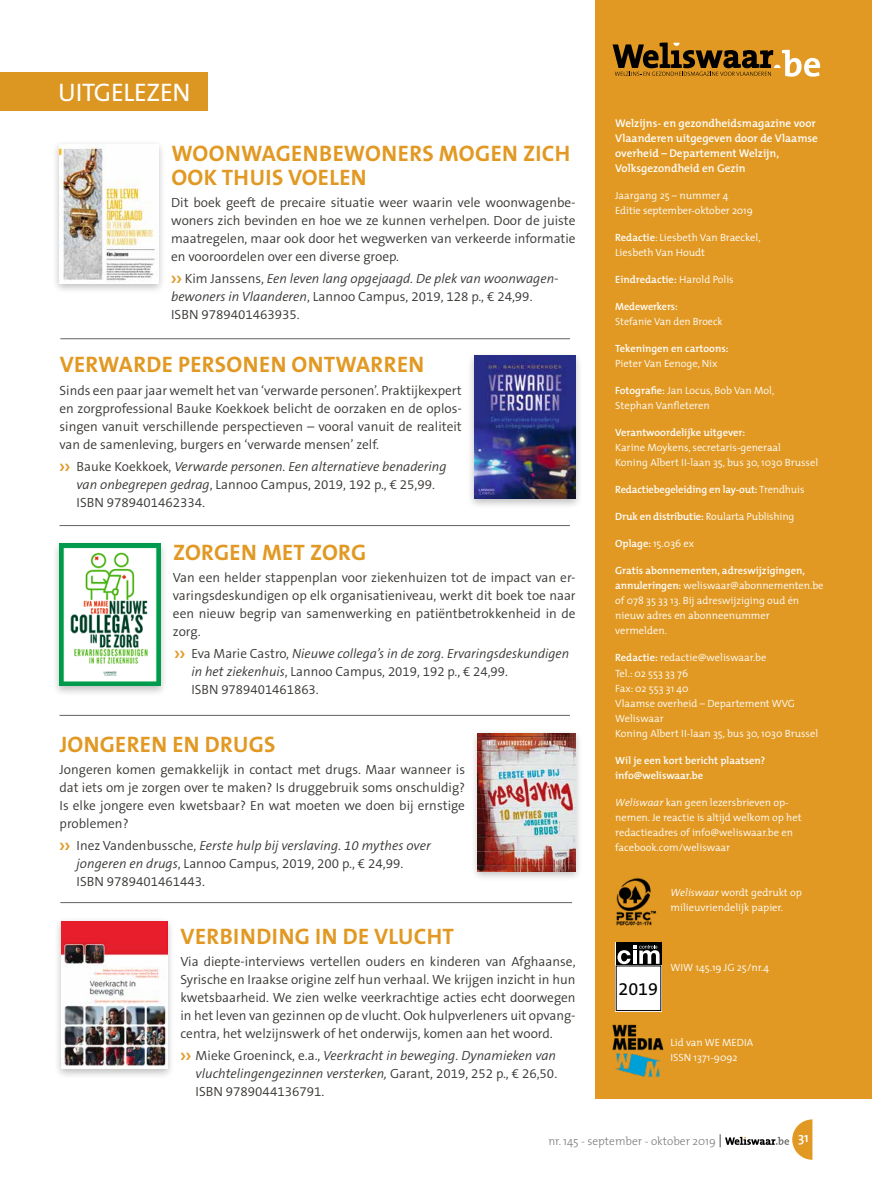
<style>
.page{position:relative;width:872px;height:1191px;background:#fff}
.page>*{position:absolute;margin:0;border:0;box-sizing:border-box;transform-origin:0 0}
.t1{font:25.5px "The Mix";letter-spacing:-.01em;color:#fff}
.t2{font:700 22.5px/24px "The Sans B W7";letter-spacing:.015em;color:#e19923}
.t3{font:18px "The Sans B W5 Plain";color:#000}
.t4{font:600 13.5px "The Mix";color:#fff}
.t5{font:300 13.35px/18px "The Sans B W4";color:#393734;text-align:justify}
.t6{font:italic 300 13.35px/18px "The Sans B W4";color:#393734;text-align:justify}
.t7{font:300 11.55px "The Mix";color:#7b7978}
.t8{font:600 11.25px/15px "The Mix";color:#fff}
.t9{font:300 10.5px/15px "The Mix";color:#fff}
.t10{font:600 10.5px/15px "The Mix";letter-spacing:-.005em;color:#fff}
.s1{font-style:italic}
.s2{font-style:normal}
.s3{font-weight:600}
.s4{font-weight:300}
.s5{font-size:13.05px;color:#000}
</style>
<div class="page">
<div style="left:595px;top:0;width:277px;height:1098px;background:#e19923"></div>
<img style="left:616px;top:878px;width:41px;height:48px">
<img style="left:612px;top:1024px;width:51px;height:53px">
<div style="left:615px;top:942px;width:47px;height:70px;background:#fff"></div>
<svg style="left:616px;top:942px;width:45px;height:23px"></svg>
<svg style="left:617px;top:944px;width:42px;height:20px"></svg>
<svg style="left:612px;top:43px;width:208px;height:34px"></svg>
<hr style="left:60px;top:338px;width:510px;height:1px;background:#646361">
<hr style="left:60px;top:525px;width:510px;height:1px;background:#646361">
<hr style="left:60px;top:715px;width:510px;height:1px;background:#646361">
<hr style="left:60px;top:902px;width:512px;height:1px;background:#646361">
<div style="left:52px;top:140px;width:114px;height:154px;background:#000;opacity:.25"></div>
<img style="left:60px;top:144px;width:98px;height:140px">
<div style="left:52px;top:539px;width:116px;height:158px;background:#000;opacity:.25"></div>
<img style="left:60px;top:543px;width:100px;height:143px">
<div style="left:470px;top:729px;width:113px;height:153px;background:#000;opacity:.25"></div>
<img style="left:478px;top:733px;width:97px;height:138px">
<div style="left:54px;top:917px;width:121px;height:162px;background:#000;opacity:.25"></div>
<img style="left:61px;top:921px;width:107px;height:147px">
<div style="left:0;top:72px;width:207px;height:39px;background:#dc9622"></div>
<div style="left:467px;top:352px;width:116px;height:157px;background:#000;opacity:.25"></div>
<img style="left:474px;top:356px;width:101px;height:142px">
<svg style="left:725px;top:1119px;width:87px;height:40px"></svg>
<h1 class="t1" style="left:58px;top:71px;width:134px">UITGELEZEN</h1>
<h2 class="t2" style="left:171px;top:141px;width:400px">WOONWAGENBEWONERS MOGEN ZICH<br>OOK THUIS VOELEN</h2>
<p class="t5" style="left:171px;top:193px;width:406px">Dit boek geeft de precaire situatie weer waarin vele woonwagenbe&shy;woners zich bevinden en hoe we ze kunnen verhelpen. Door de juiste maatregelen, maar ook door het wegwerken van verkeerde informatie en vooroordelen over een diverse groep.</p>
<p class="t5" style="left:171px;top:270px;width:389px;text-align:left;text-indent:14px">Kim Janssens, <span class="s1">Een leven lang opgejaagd. De plek van woonwagen&shy;bewoners in Vlaanderen</span>, Lannoo Campus, 2019, 128 p., € 24,99.<br>ISBN 9789401463935.</p>
<h2 class="t2" style="left:60px;top:353px;width:366px">VERWARDE PERSONEN ONTWARREN</h2>
<p class="t5" style="left:60px;top:381px;width:404px">Sinds een paar jaar wemelt het van ‘verwarde personen’. Praktijkexpert en zorgprofessional Bauke Koekkoek belicht de oorzaken en de oplos&shy;singen vanuit verschillende perspectieven – vooral vanuit de realiteit van de samenleving, burgers en ‘verwarde mensen’ zelf.</p>
<p class="t5" style="left:77px;top:457px;width:371px;text-align:left">Bauke Koekkoek, <span class="s1">Verwarde personen. Een alternatieve benadering van onbegrepen gedrag</span>, Lannoo Campus, 2019, 192 p., € 25,99.<br>ISBN 9789401462334.</p>
<h2 class="t2" style="left:173px;top:540px;width:195px">ZORGEN MET ZORG</h2>
<p class="t5" style="left:173px;top:568px;width:404px">Van een helder stappenplan voor ziekenhuizen tot de impact van er&shy;varingsdeskundigen op elk organisatieniveau, werkt dit boek toe naar een nieuw begrip van samenwerking en patiëntbetrokkenheid in de zorg.</p>
<p class="t5" style="left:191px;top:645px;width:379px;text-align:left">Eva Marie Castro, <span class="s1">Nieuwe collega’s in de zorg. Ervaringsdeskundigen in het ziekenhuis</span>, Lannoo Campus, 2019, 192 p., € 24,99.<br>ISBN 9789401461863.</p>
<h2 class="t2" style="left:60px;top:732px;width:217px">JONGEREN EN DRUGS</h2>
<p class="t5" style="left:60px;top:760px;width:407px">Jongeren komen gemakkelijk in contact met drugs. Maar wanneer is dat iets om je zorgen over te maken? Is druggebruik soms onschuldig?<br>Is elke jongere even kwetsbaar? En wat moeten we doen bij ernstige problemen?</p>
<p class="t5" style="left:77px;top:837px;width:356px;text-align:left">Inez Vandenbussche, <span class="s1">Eerste hulp bij verslaving. 10 mythes over jongeren en drugs</span>, Lannoo Campus, 2019, 200 p., € 24,99.<br>ISBN 9789401461443.</p>
<h2 class="t2" style="left:181px;top:924px;width:275px">VERBINDING IN DE VLUCHT</h2>
<p class="t5" style="left:180px;top:952px;width:397px">Via diepte-interviews vertellen ouders en kinderen van Afghaanse, Syrische en Iraakse origine zelf hun verhaal. We krijgen inzicht in hun kwetsbaarheid. We zien welke veerkrachtige acties echt doorwegen in het leven van gezinnen op de vlucht. Ook hulpverleners uit opvang&shy;centra, het welzijnswerk of het onderwijs, komen aan het woord.</p>
<p class="t6" style="left:196px;top:1047px;width:363px"><span class="s2">Mieke Groeninck, e.a.,</span> Veerkracht in beweging. Dynamieken van vluchtelingengezinnen versterken, <span class="s2">Garant, 2019, 252 p., € 26,50.<br>ISBN 9789044136791.</span></p>
<p class="t8" style="left:615px;top:116px;width:204px">Welzijns- en gezondheidsmagazine voor Vlaanderen uitgegeven door de Vlaamse overheid – Departement Welzijn, Volksgezondheid en Gezin</p>
<p class="t9" style="left:615px;top:188px;width:139px">Jaargang 25 – nummer 4<br>Editie september-oktober 2019</p>
<p class="t9" style="left:615px;top:230px;width:147px"><span class="s3">Redactie</span>: Liesbeth Van Braeckel,<br>Liesbeth Van Houdt</p>
<p class="t10" style="left:615px;top:272px;width:120px">Eindredactie: <span class="s4">Harold Polis</span></p>
<p class="t10" style="left:615px;top:299px;width:64px">Medewerkers:</p>
<p class="t9" style="left:615px;top:314px;width:109px">Stefanie Van den Broeck</p>
<p class="t10" style="left:615px;top:341px;width:115px">Tekeningen en cartoons:</p>
<p class="t9" style="left:615px;top:356px;width:104px">Pieter Van Eenoge, Nix</p>
<p class="t9" style="left:615px;top:383px;width:161px"><span class="s3">Fotografie:</span> Jan Locus, Bob Van Mol,<br>Stephan Vanfleteren</p>
<p class="t10" style="left:615px;top:425px;width:131px">Verantwoordelijke uitgever:</p>
<p class="t9" style="left:615px;top:440px;width:204px">Karine Moykens, secretaris-generaal<br>Koning Albert II-laan 35, bus 30, 1030 Brussel</p>
<p class="t10" style="left:615px;top:482px;width:191px">Redactiebegeleiding en lay-out: <span class="s4">Trendhuis</span></p>
<p class="t10" style="left:615px;top:509px;width:181px">Druk en distributie: <span class="s4">Roularta Publishing</span></p>
<p class="t9" style="left:615px;top:536px;width:81px"><span class="s3">Oplage:</span> 15.036 ex</p>
<p class="t9" style="left:615px;top:563px;width:210px"><span class="s3">Gratis abonnementen, adreswijzigingen, annuleringen:</span> weliswaar@abonnementen.be of 078 35 33 13. Bij adreswijziging oud én nieuw adres en abonneenummer vermelden.</p>
<p class="t9" style="left:615px;top:650px;width:204px"><span class="s3">Redactie:</span> redactie@weliswaar.be<br>Tel.: 02 553 33 76<br>Fax: 02 553 31 40<br>Vlaamse overheid – Departement WVG<br>Weliswaar<br>Koning Albert II-laan 35, bus 30, 1030 Brussel</p>
<p class="t10" style="left:615px;top:752px;width:152px">Wil je een kort bericht plaatsen? info@weliswaar.be</p>
<p class="t9" style="left:615px;top:794px;width:188px"><span class="s1">Weliswaar</span> kan geen lezersbrieven op&shy;nemen. Je reactie is altijd welkom op het redactieadres of info@weliswaar.be en facebook.com/weliswaar</p>
<p class="t9" style="left:670px;top:884px;width:133px"><span class="s1">Weliswaar</span> wordt gedrukt op milieuvriendelijk papier.</p>
<h3 class="t3" style="left:618px;top:977px;width:41px">2019</h3>
<p class="t9" style="left:670px;top:959px;width:100px">WIW 145.19 JG 25/nr.4</p>
<p class="t9" style="left:670px;top:1034px;width:84px">Lid van WE MEDIA<br>ISSN 1371-9092</p>
<p class="t7" style="left:548px;top:1131px;width:175px">nr. 145 - september - oktober 2019 <span class="s5">|</span></p>
<p class="t4" style="left:798px;top:1126px;width:12px">31</p>
</div>
